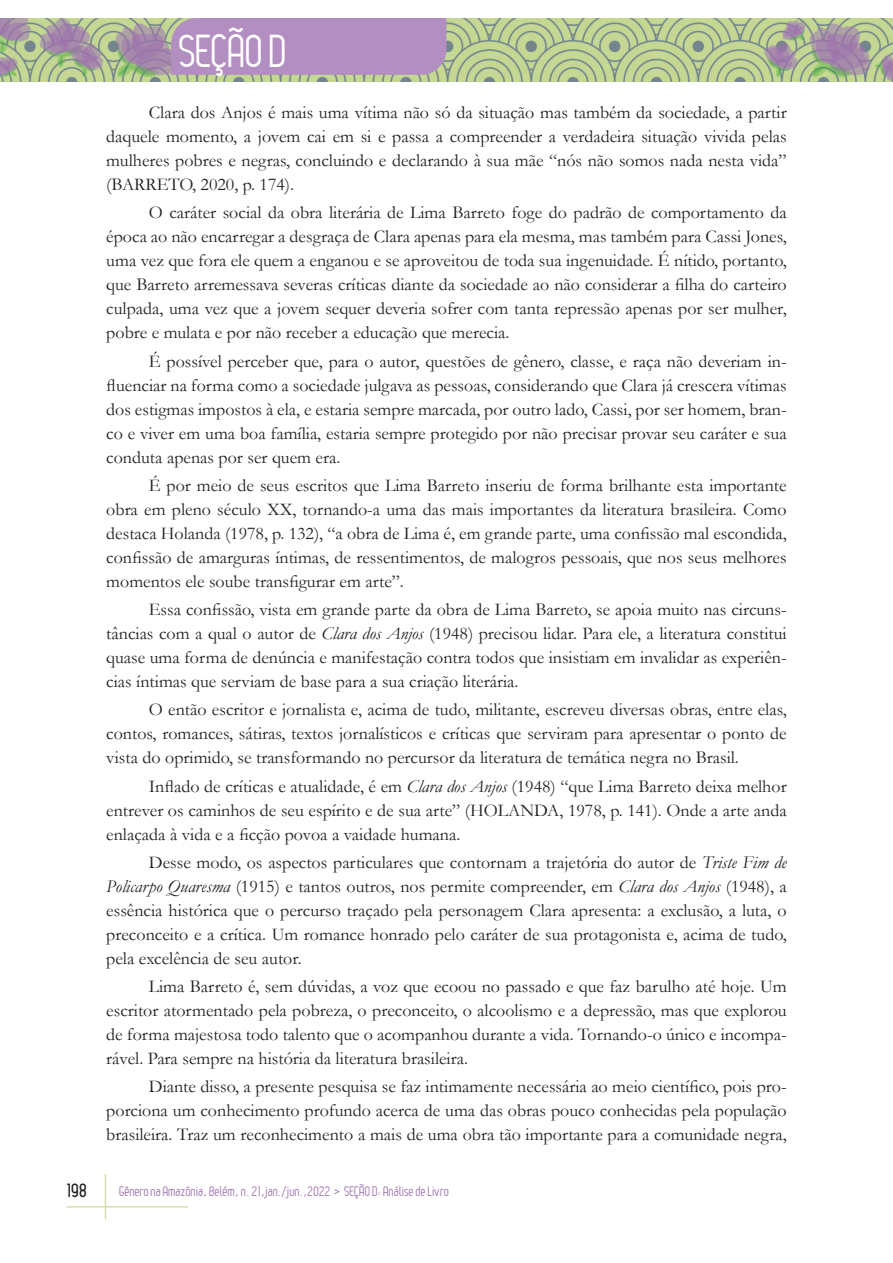
<style>
.page{position:relative;width:893px;height:1263px;background:#fff}
.page>*{position:absolute;margin:0;border:0;box-sizing:border-box;transform-origin:0 0}
.t1{font:45px "Leger";letter-spacing:-.01em;color:#fff}
.Texto{font:18px/24px "Garamond";color:#231f20;text-align:justify}
.t2{font:700 18px "Leger";color:#231f20}
.t3{font:13.5px "Leger";color:#9f73af}
.s1{font-style:italic}
</style>
<div class="page">
<hr style="left:105px;top:1174px;width:1px;height:45px;background:#d2e0ac">
<hr style="left:67px;top:1206px;width:121px;height:1px;background:#d2e0ac">
<img style="left:0;top:18px;width:893px;height:64px">
<div style="left:171px;top:18px;width:275px;height:57px;background:#b28fc0"></div>
<h1 class="t1" style="left:179px;top:26px;width:110px">SEÇÃO D</h1>
<p class="Texto" style="left:106px;top:100px;width:682px;text-indent:43px">Clara dos Anjos é mais uma vítima não só da situação mas também da sociedade, a partir daquele momento, a jovem cai em si e passa a compreender a verdadeira situação vivida pelas mulheres pobres e negras, concluindo e declarando à sua mãe “nós não somos nada nesta vida” (BARRETO, 2020, p. 174).</p>
<p class="Texto" style="left:106px;top:200px;width:682px;text-indent:43px">O caráter social da obra literária de Lima Barreto foge do padrão de comportamento da época ao não encarregar a desgraça de Clara apenas para ela mesma, mas também para Cassi Jones, uma vez que fora ele quem a enganou e se aproveitou de toda sua ingenuidade. É nítido, portanto, que Barreto arremessava severas críticas diante da sociedade ao não considerar a filha do carteiro culpada, uma vez que a jovem sequer deveria sofrer com tanta repressão apenas por ser mulher, pobre e mulata e por não receber a educação que merecia.</p>
<p class="Texto" style="left:106px;top:348px;width:682px;text-indent:43px">É possível perceber que, para o autor, questões de gênero, classe, e raça não deveriam in&shy;fluenciar na forma como a sociedade julgava as pessoas, considerando que Clara já crescera vítimas dos estigmas impostos à ela, e estaria sempre marcada, por outro lado, Cassi, por ser homem, bran&shy;co e viver em uma boa família, estaria sempre protegido por não precisar provar seu caráter e sua conduta apenas por ser quem era.</p>
<p class="Texto" style="left:106px;top:473px;width:682px;text-indent:43px">É por meio de seus escritos que Lima Barreto inseriu de forma brilhante esta importante obra em pleno século XX, tornando-a uma das mais importantes da literatura brasileira. Como destaca Holanda (1978, p. 132), “a obra de Lima é, em grande parte, uma confissão mal escondida, confissão de amarguras íntimas, de ressentimentos, de malogros pessoais, que nos seus melhores momentos ele soube transfigurar em arte”.</p>
<p class="Texto" style="left:106px;top:597px;width:682px;text-indent:43px">Essa confissão, vista em grande parte da obra de Lima Barreto, se apoia muito nas circuns&shy;tâncias com a qual o autor de <span class="s1">Clara dos Anjos</span> (1948) precisou lidar. Para ele, a literatura constitui quase uma forma de denúncia e manifestação contra todos que insistiam em invalidar as experiên&shy;cias íntimas que serviam de base para a sua criação literária.</p>
<p class="Texto" style="left:106px;top:697px;width:682px;text-indent:43px">O então escritor e jornalista e, acima de tudo, militante, escreveu diversas obras, entre elas, contos, romances, sátiras, textos jornalísticos e críticas que serviram para apresentar o ponto de vista do oprimido, se transformando no percursor da literatura de temática negra no Brasil.</p>
<p class="Texto" style="left:106px;top:773px;width:682px;text-indent:43px">Inflado de críticas e atualidade, é em <span class="s1">Clara dos Anjos</span> (1948) “que Lima Barreto deixa melhor entrever os caminhos de seu espírito e de sua arte” (HOLANDA, 1978, p. 141). Onde a arte anda enlaçada à vida e a ficção povoa a vaidade humana.</p>
<p class="Texto" style="left:106px;top:850px;width:682px;text-indent:43px">Desse modo, os aspectos particulares que contornam a trajetória do autor de <span class="s1">Triste Fim de Policarpo Quaresma</span> (1915) e tantos outros, nos permite compreender, em <span class="s1">Clara dos Anjos</span> (1948), a essência histórica que o percurso traçado pela personagem Clara apresenta: a exclusão, a luta, o preconceito e a crítica. Um romance honrado pelo caráter de sua protagonista e, acima de tudo, pela excelência de seu autor.</p>
<p class="Texto" style="left:106px;top:974px;width:682px;text-indent:43px">Lima Barreto é, sem dúvidas, a voz que ecoou no passado e que faz barulho até hoje. Um escritor atormentado pela pobreza, o preconceito, o alcoolismo e a depressão, mas que explorou de forma majestosa todo talento que o acompanhou durante a vida. Tornando-o único e incompa&shy;rável. Para sempre na história da literatura brasileira.</p>
<p class="Texto" style="left:106px;top:1074px;width:682px;text-indent:43px">Diante disso, a presente pesquisa se faz intimamente necessária ao meio científico, pois pro&shy;porciona um conhecimento profundo acerca de uma das obras pouco conhecidas pela população brasileira. Traz um reconhecimento a mais de uma obra tão importante para a comunidade negra,</p>
<p class="t2" style="left:67px;top:1180px;width:21px">198</p>
<p class="t3" style="left:119px;top:1183px;width:331px">Gênero na Amazônia, Belém, n. 21,jan./jun.,2022 &gt; SEÇÃO D: Análise de Livro</p>
</div>
